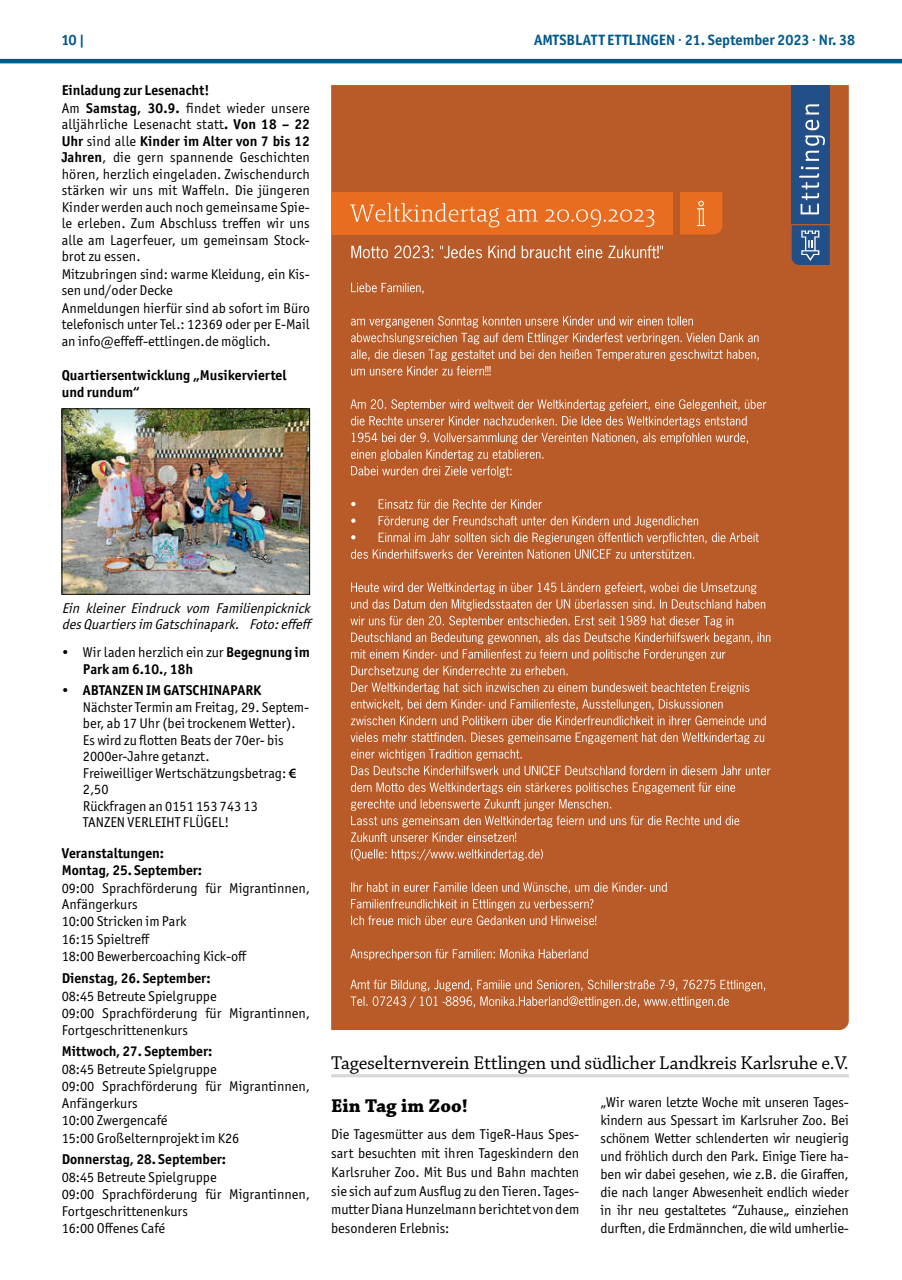
<style>
.page{position:relative;width:902px;height:1280px;background:#fff}
.page>*{position:absolute;margin:0;border:0;box-sizing:border-box;transform-origin:0 0}
.t1{font:19.5px "Chaparral Pro";letter-spacing:-.01em;color:#000}
.t2{font:700 19.5px "Chaparral Pro";letter-spacing:.005em;color:#000}
.t3{font:700 15px "Officina Sans ITC Pro";color:#00588b}
.t4{font:14.25px/16.6px "Officina Sans ITC Pro";color:#000}
.t5{font:700 14.25px/16.5px "Officina Sans ITC Pro";color:#000}
.t6{font:italic 14.25px/16.5px "Officina Sans ITC Pro";color:#000}
.s1{font-weight:700}
.s2{font-weight:400}
.s3{font-family:"Myriad Pro";font-weight:600}
</style>
<div class="page">
<hr style="left:0;top:59px;width:901px;height:4px;background:#00588b">
<img style="left:64px;top:410px;width:244px;height:182px">
<div style="left:62px;top:408px;width:248px;height:186px;border:1px solid #000"></div>
<div style="left:331px;top:85px;width:517px;height:945px;background:#b95b29"></div>
<div style="left:331px;top:192px;width:342px;height:43px;background:#e86d20"></div>
<svg style="left:350px;top:203px;width:304px;height:24px"></svg>
<svg style="left:679px;top:192px;width:43px;height:43px;background:#e67128"></svg>
<svg style="left:351px;top:245px;width:312px;height:13px;background:#c9825c"></svg>
<svg style="left:351px;top:283px;width:72px;height:11px"></svg>
<svg style="left:351px;top:316px;width:407px;height:60px;background:#c16f44"></svg>
<svg style="left:350px;top:399px;width:416px;height:79px;background:#c06d41"></svg>
<svg style="left:351px;top:499px;width:191px;height:10px;background:#c77d56"></svg>
<svg style="left:351px;top:516px;width:407px;height:43px;background:#c37248"></svg>
<svg style="left:350px;top:582px;width:420px;height:143px;background:#c27145"></svg>
<svg style="left:350px;top:732px;width:420px;height:43px;background:#c27145"></svg>
<svg style="left:351px;top:782px;width:388px;height:60px;background:#c16f43"></svg>
<svg style="left:351px;top:849px;width:191px;height:12px;background:#c77d55"></svg>
<svg style="left:351px;top:882px;width:315px;height:11px;background:#c77c55"></svg>
<svg style="left:351px;top:899px;width:245px;height:26px;background:#c5784f"></svg>
<svg style="left:350px;top:949px;width:237px;height:11px;background:#c87e57"></svg>
<svg style="left:350px;top:980px;width:415px;height:28px;background:#c4754b"></svg>
<div style="left:791px;top:85px;width:38px;height:138px;background:#224f88"></div>
<svg style="left:791px;top:225px;width:38px;height:40px;background:#406392"></svg>
<svg style="left:805px;top:104px;width:14px;height:10px"></svg>
<svg style="left:799px;top:120px;width:25px;height:94px"></svg>
<hr style="left:331px;top:1074px;width:517px;height:3px;background:#d8d8d9">
<p class="t3" style="left:62px;top:31px;width:25px">10 |</p>
<p class="t3" style="left:534px;top:31px;width:322px">AMTSBLATT ETTLINGEN · 21. September 2023 · Nr. 38</p>
<p class="t4" style="left:62px;top:82px;width:250px"><span class="s1">Einladung zur Lesenacht!<br></span>Am <span class="s1">Samstag, 30.9.</span> findet wieder unsere alljährliche Lesenacht statt<span class="s1">. Von 18 – 22<br>Uhr</span> sind alle <span class="s1">Kinder im Alter von 7 bis 12<br>Jahren</span>, die gern spannende Geschichten hören, herzlich eingeladen. Zwischendurch stärken wir uns mit Waffeln. Die jüngeren Kinder werden auch noch gemeinsame Spie&shy;le erleben. Zum Abschluss treffen wir uns alle am Lagerfeuer, um gemeinsam Stock&shy;brot zu essen.<br>Mitzubringen sind: warme Kleidung, ein Kis&shy;sen und/oder Decke<br>Anmeldungen hierfür sind ab sofort im Büro telefonisch unter Tel.: 12369 oder per E-Mail an info@effeff-ettlingen.de möglich.</p>
<p class="t5" style="left:62px;top:367px;width:226px">Quartiersentwicklung „Musikerviertel und rundum“</p>
<p class="t6" style="left:62px;top:599px;width:253px">Ein kleiner Eindruck vom Familienpicknick desQuartiersim Gatschinapark. Foto:effeff</p>
<p class="t5" style="left:83px;top:644px;width:228px;text-indent:-21px"><span class="s2">• Wir laden herzlich ein zur</span> Begegnung im<br>Park am 6.10., 18h</p>
<p class="t4" style="left:83px;top:682px;width:228px;text-indent:-21px">• <span class="s1">ABTANZEN IM GATSCHINAPARK<br></span>Nächster Termin am Freitag, 29. Septem&shy;ber, ab 17 Uhr (bei trockenem Wetter).<br>Es wird zu flotten Beats der 70er- bis<br>2000er-Jahre getanzt.<br>Freiweilliger Wertschätzungsbetrag: <span class="s3">€<br></span>2,50<br>Rückfragen an 0151 153 743 13<br>TANZEN VERLEIHT FLÜGEL!</p>
<p class="t5" style="left:62px;top:844px;width:142px;line-height:17.4px">Veranstaltungen:<br>Montag, 25. September:</p>
<p class="t4" style="left:62px;top:879px;width:250px;line-height:17.2px">09:00 Sprachförderung für Migrantinnen,<br>Anfängerkurs<br>10:00 Stricken im Park<br>16:15 Spieltreff<br>18:00 Bewerbercoaching Kick-off</p>
<p class="t5" style="left:62px;top:970px;width:150px">Dienstag, 26. September:</p>
<p class="t4" style="left:62px;top:987px;width:250px">08:45 Betreute Spielgruppe<br>09:00 Sprachförderung für Migrantinnen,<br>Fortgeschrittenenkurs</p>
<p class="t5" style="left:62px;top:1043px;width:152px">Mittwoch, 27. September:</p>
<p class="t4" style="left:62px;top:1060px;width:250px;line-height:17.2px">08:45 Betreute Spielgruppe<br>09:00 Sprachförderung für Migrantinnen,<br>Anfängerkurs<br>10:00 Zwergencafé<br>15:00 Großelternprojekt im K26</p>
<p class="t5" style="left:62px;top:1151px;width:166px">Donnerstag, 28. September:</p>
<p class="t4" style="left:62px;top:1168px;width:250px;line-height:17.1px">08:45 Betreute Spielgruppe<br>09:00 Sprachförderung für Migrantinnen,<br>Fortgeschrittenenkurs<br>16:00 Offenes Café</p>
<h1 class="t1" style="left:331px;top:1052px;width:519px">Tageselternverein Ettlingen und südlicher Landkreis Karlsruhe e.V.</h1>
<h1 class="t2" style="left:331px;top:1094px;width:138px">Ein Tag im Zoo!</h1>
<p class="t4" style="left:331px;top:1124px;width:250px;line-height:18.9px;text-align:justify">Die Tagesmütter aus dem TigeR-Haus Spes&shy;sart besuchten mit ihren Tageskindern den Karlsruher Zoo. Mit Bus und Bahn machten sie sich auf zum Ausflug zu den Tieren. Tages&shy;mutter Diana Hunzelmann berichtet von dem besonderen Erlebnis:</p>
<p class="t4" style="left:600px;top:1093px;width:250px;line-height:18px;text-align:justify">„Wir waren letzte Woche mit unseren Tages&shy;kindern aus Spessart im Karlsruher Zoo. Bei schönem Wetter schlenderten wir neugierig und fröhlich durch den Park. Einige Tiere ha&shy;ben wir dabei gesehen, wie z.B. die Giraffen, die nach langer Abwesenheit endlich wieder in ihr neu gestaltetes “Zuhause„ einziehen durften, die Erdmännchen, die wild umherlie-</p>
</div>
